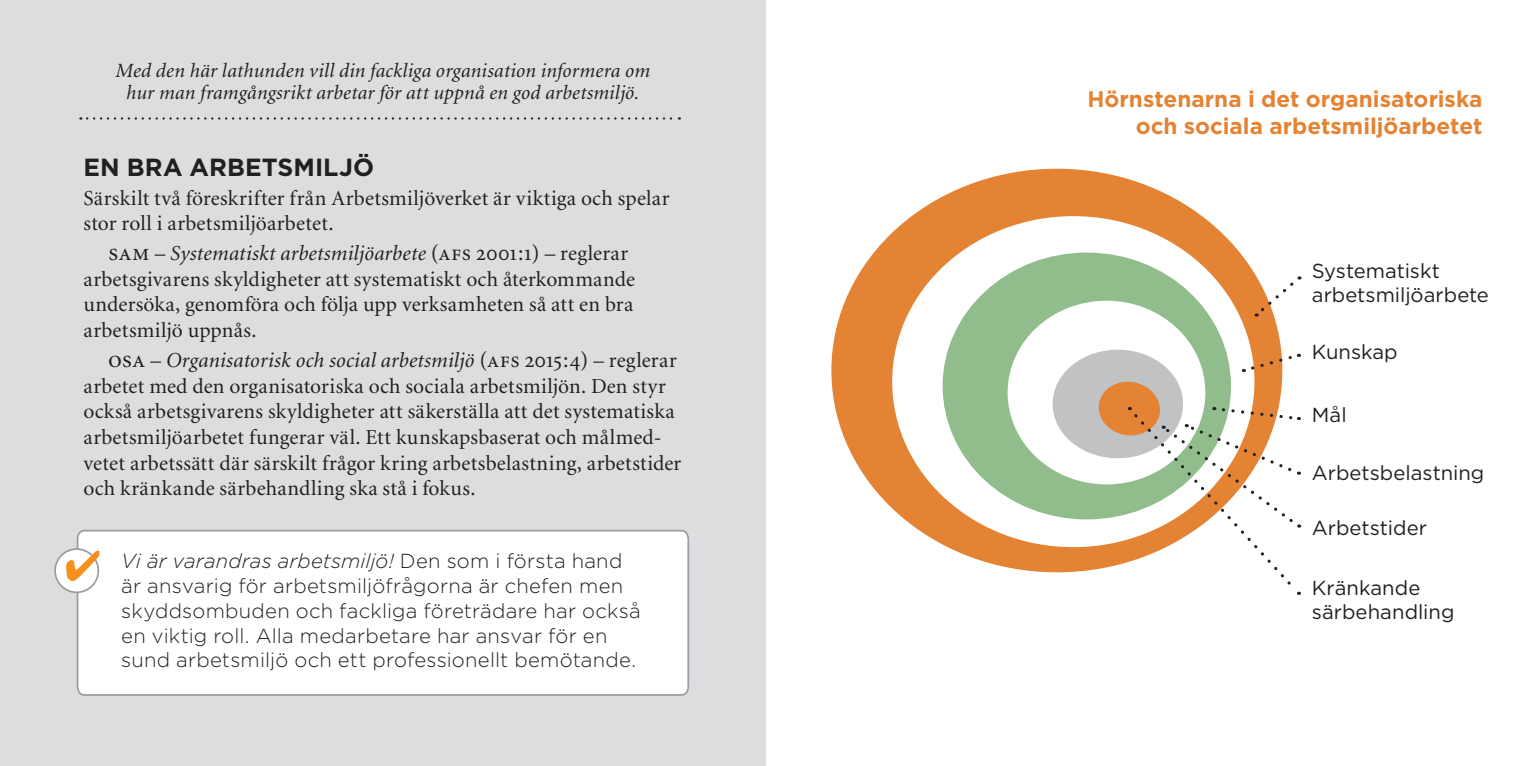
<style>
.page{position:relative;width:1531px;height:766px;background:#fff}
.page>*{position:absolute;margin:0;border:0;box-sizing:border-box;transform-origin:0 0}
.t1{font:700 24.75px "Gotham";color:#231f20}
.t2{font:700 22.5px/27px "Gotham";color:#e48333;text-align:right}
.t3{font:21.38px/25.7px "Minion";letter-spacing:.01em;color:#231f20}
.t4{font:300 20.25px/24.8px "Gotham";letter-spacing:.01em;color:#231f20}
.t5{font:italic 20.25px/22.5px "Minion";letter-spacing:.01em;color:#231f20;text-align:center}
.t6{font:20.25px/24.3px "Gotham";color:#231f20}
.s1{font-family:"Minion Regular SC";font-size:24.75px}
.s2{font-style:italic}
.s3{font-family:"Minion MM SC 367 585 10";font-size:22.5px}
</style>
<div class="page">
<div style="left:0;top:0;width:765px;height:765px;background:#dcdddf"></div>
<svg style="left:87px;top:117px;width:593px;height:3px"></svg>
<div style="left:76px;top:529px;width:613px;height:167px;background:#fff"></div>
<div style="left:55px;top:549px;width:43px;height:43px;background:#fff;border-radius:50%"></div>
<div style="left:54px;top:548px;width:45px;height:45px;border:2px solid #999b9e;border-radius:50%"></div>
<svg style="left:66px;top:550px;width:33px;height:31px"></svg>
<div style="left:831px;top:169px;width:451px;height:403px;background:#e48333;border-radius:50%"></div>
<div style="left:892px;top:216px;width:362px;height:331px;background:#fff;border-radius:50%"></div>
<div style="left:942px;top:252px;width:289px;height:267px;background:#91bd8c;border-radius:50%"></div>
<div style="left:1007px;top:300px;width:198px;height:184px;background:#fff;border-radius:50%"></div>
<div style="left:1052px;top:349px;width:131px;height:109px;background:#c1c2c4;border-radius:50%"></div>
<svg style="left:1255px;top:276px;width:45px;height:40px"></svg>
<svg style="left:1243px;top:352px;width:56px;height:20px"></svg>
<svg style="left:1096px;top:379px;width:203px;height:215px"></svg>
<p class="t5" style="left:115px;top:60px;width:536px">Med den här lathunden vill din fackliga organisation informera om hur man framgångsrikt arbetar för att uppnå en god arbetsmiljö.</p>
<p class="t1" style="left:83px;top:151px;width:292px">EN BRA ARBETSMILJÖ</p>
<p class="t3" style="left:83px;top:186px;width:588px">Särskilt två föreskrifter från Arbetsmiljöverket är viktiga och spelar stor roll i arbetsmiljöarbetet.</p>
<p class="t3" style="left:83px;top:241px;width:553px;text-indent:25px"><span class="s1">sam</span> – <span class="s2">Systematiskt arbetsmiljöarbete</span> <span class="s3">(afs 2001:1)</span> – reglerar arbetsgivarens skyldigheter att systematiskt och återkommande undersöka, genomföra och följa upp verksamheten så att en bra arbetsmiljö uppnås.</p>
<p class="t3" style="left:83px;top:348px;width:599px;text-indent:25px"><span class="s1">osa</span> – <span class="s2">Organisatorisk och social arbetsmiljö</span> <span class="s3">(afs 2015:4)</span> – reglerar arbetet med den organisatoriska och sociala arbetsmiljön. Den styr också arbetsgivarens skyldigheter att säkerställa att det systematiska arbetsmiljöarbetet fungerar väl. Ett kunskapsbaserat och målmed&shy;vetet arbetssätt där särskilt frågor kring arbetsbelastning, arbetstider och kränkande särbehandling ska stå i fokus.</p>
<p class="t4" style="left:121px;top:548px;width:521px"><span class="s2">Vi är varandras arbetsmiljö!</span> Den som i första hand är ansvarig för arbetsmiljöfrågorna är chefen men skyddsombuden och fackliga företrädare har också en viktig roll. Alla medarbetare har ansvar för en sund arbetsmiljö och ett professionellt bemötande.</p>
<p class="t2" style="left:1087px;top:86px;width:397px">Hörnstenarna i det organisatoriska och sociala arbetsmiljöarbetet</p>
<p class="t6" style="left:1312px;top:258px;width:179px">Systematiskt arbetsmiljöarbete</p>
<p class="t6" style="left:1312px;top:338px;width:87px">Kunskap</p>
<p class="t6" style="left:1312px;top:402px;width:36px">Mål</p>
<p class="t6" style="left:1312px;top:460px;width:174px">Arbetsbelastning</p>
<p class="t6" style="left:1312px;top:515px;width:117px">Arbetstider</p>
<p class="t6" style="left:1312px;top:575px;width:144px">Kränkande särbehandling</p>
</div>
